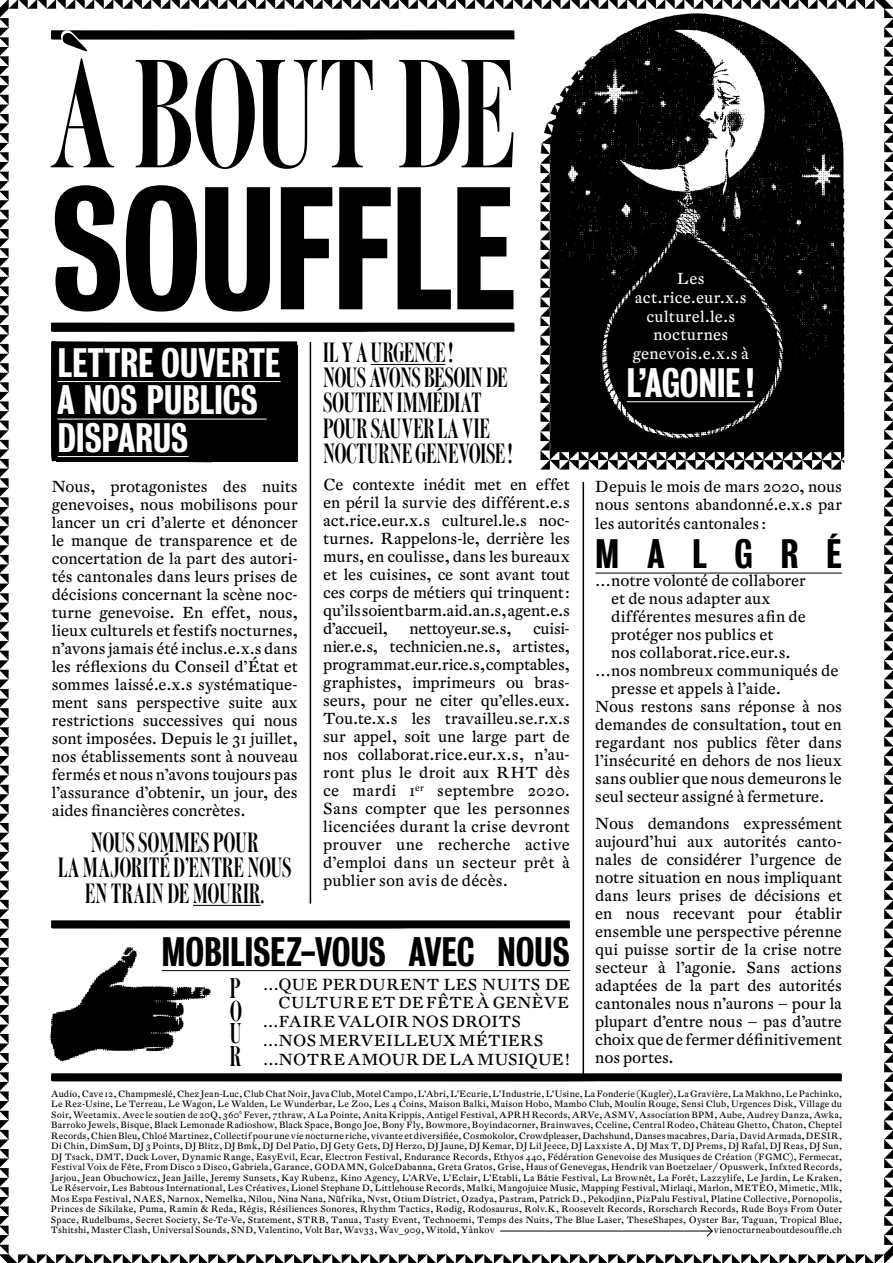
<style>
.page{position:relative;width:893px;height:1263px;background:#fff}
.page>*{position:absolute;margin:0;border:0;box-sizing:border-box;transform-origin:0 0}
.t1{font:37.5px/37.5px "Bureau Grotesque Three Five";letter-spacing:-.01em;color:#fff}
.t2{font:37.5px "Bureau Grotesque Three Five";letter-spacing:-.005em;color:#000}
.t3{font:condensed 26.1px/22.5px "Romantica";color:#000;text-align:justify}
.t4{font:condensed 25.35px/25.3px "Romantica";letter-spacing:.005em;color:#000;text-align:center}
.t5{font:condensed 25.35px/25.3px "Romantica";letter-spacing:-.02em;color:#000}
.t6{font:15.75px/18px "DTL Fleischmann ST";color:#000;text-align:justify}
.t7{font:15.75px/18.8px "DTL Fleischmann ST";letter-spacing:.015em;color:#fff;text-align:center}
.t8{font:15.75px "DTL Fleischmann ST";letter-spacing:-.025em;color:#000}
.t9{font:9px/10.5px "DTL Fleischmann ST";letter-spacing:.015em;color:#000;text-align:justify}
</style>
<div class="page">
<img style="left:0;top:0;width:893px;height:1263px">
<hr style="left:193px;top:905px;width:68px;height:1px;background:#000">
<hr style="left:371px;top:364px;width:74px;height:1px;background:#000">
<hr style="left:595px;top:573px;width:247px;height:1px;background:#000">
<hr style="left:627px;top:401px;width:128px;height:1px;background:#fff">
<hr style="left:310px;top:342px;width:1px;height:562px;background:#000">
<hr style="left:583px;top:482px;width:1px;height:592px;background:#000">
<svg style="left:51px;top:1073px;width:791px;height:8px;background:#0a0a0a"></svg>
<svg style="left:51px;top:323px;width:464px;height:9px;background:#050505"></svg>
<div style="left:51px;top:341px;width:247px;height:121px;background:#000"></div>
<hr style="left:58px;top:381px;width:223px;height:1px;background:#fff">
<hr style="left:58px;top:419px;width:209px;height:1px;background:#fff">
<hr style="left:58px;top:456px;width:130px;height:1px;background:#fff">
<svg style="left:48px;top:29px;width:466px;height:139px"></svg>
<svg style="left:52px;top:182px;width:462px;height:129px"></svg>
<svg style="left:51px;top:33px;width:462px;height:136px"></svg>
<svg style="left:55px;top:185px;width:458px;height:126px;fill:#000"></svg>
<hr style="left:162px;top:970px;width:408px;height:1px;background:#000">
<svg style="left:51px;top:920px;width:519px;height:8px;background:#0d0d0d"></svg>
<div style="left:202px;top:1046px;width:18px;height:25px;background:#fff"></div>
<hr style="left:500px;top:1231px;width:212px;height:1px;background:#000">
<svg style="left:706px;top:1225px;width:7px;height:12px"></svg>
<h1 class="t1" style="left:58px;top:344px;width:216px">LETTREOUVERTE<br>ANO</h1>
<h1 class="t1" style="left:58px;top:381px;width:202px;text-indent:63px">S PUBLICS<br>DISPARUS</h1>
<p class="t6" style="left:52px;top:477px;width:247px">Nous, protagonistes des nuits genevoises, nous mobilisons pour lancer un cri d’alerte et dénoncer le manque de transparence et de concertation de la part des autori&shy;tés cantonales dans leurs prises de décisions concernant la scène noc&shy;turne genevoise. En effet, nous, lieux culturels et festifs nocturnes, n’avons jamais été inclus.e.x.s dans les réflexions du Conseil d’État et sommes laissé.e.x.s systématique&shy;ment sans perspective suite aux restrictions successives qui nous sont imposées. Depuis le 31 juillet, nos établissements sont à nouveau fermés et nous n’avons toujours pas l’assurance d’obtenir, un jour, des aides financières concrètes.</p>
<h3 class="t4" style="left:58px;top:830px;width:235px">NOUS SOMMES POUR<br>LA MAJORITÉ D’ENTRE NOUS<br>EN TRAIN DE MOURIR.</h3>
<h3 class="t5" style="left:323px;top:340px;width:175px">IL Y AURGENCE!<br>NOUS AVONS BESOIN DE<br>SOUTIE</h3>
<h3 class="t4" style="left:382px;top:391px;width:27px">N IMMÉDIAT</h3>
<h3 class="t4" style="left:323px;top:416px;width:160px;text-align:right">SAUVER LA VIE<br>NOCTURNE GENEVOISE</h3>
<h3 class="t4" style="left:323px;top:416px;width:13px">POUR</h3>
<h3 class="t4" style="left:508px;top:441px;width:6px">!</h3>
<p class="t6" style="left:323px;top:475px;width:248px">Ce contexte inédit met en effet en péril la survie des différent.e.s act.rice.eur.x.s culturel.le.s noc&shy;turnes. Rappelons-le, derrière les murs, en coulisse, dans les bureaux et les cuisines, ce sont avant tout ces corps de métiers qui trinquent: qu’ils soient barm.aid.an.s, agent.e.s d’accueil,</p>
<p class="t6" style="left:323px;top:619px;width:248px;text-indent:210px">cuisi&shy;nier.e.s, technicien.ne.s, artistes, programmat.eur.rice.s, comptables, graphistes, imprimeurs ou bras&shy;seurs, pour ne citer qu’elles.eux.<br>Tou.te.x.s les travailleu.se.r.x.s sur appel, soit une large part de nos collaborat.rice.eur.x.s, n’au&shy;ront plus le droit aux RHT dès ce mardi 1<sup>er</sup> septembre 2020.<br>Sans compter que les personnes licenciées durant la crise devront prouver une recherche active d’emploi dans un secteur prêt à publier son avis de décès.</p>
<p class="t8" style="left:410px;top:618px;width:103px">nettoyeur.se.s,</p>
<h1 class="t2" style="left:162px;top:930px;width:410px">MOBILISEZ-VOUS AVEC NOUS</h1>
<h2 class="t3" style="left:230px;top:977px;width:13px">P O U R</h2>
<p class="t6" style="left:263px;top:975px;width:84px">…que perd</p>
<p class="t6" style="left:372px;top:975px;width:29px">urent</p>
<p class="t6" style="left:444px;top:975px;width:12px">les</p>
<p class="t6" style="left:482px;top:975px;width:77px">nuits de</p>
<p class="t6" style="left:278px;top:994px;width:289px">culture et de fête à genève</p>
<p class="t6" style="left:263px;top:1012px;width:248px">…faire valoir nos droits</p>
<p class="t6" style="left:263px;top:1031px;width:143px">…nos merveille</p>
<p class="t6" style="left:429px;top:1031px;width:92px">ux métiers</p>
<p class="t6" style="left:263px;top:1050px;width:58px">…notre</p>
<p class="t6" style="left:348px;top:1050px;width:224px">amour de la musique !</p>
<p class="t7" style="left:633px;top:269px;width:118px">Les act.rice.eur.x.s culturel.le.s nocturnes genevois.e.x.s à</p>
<h1 class="t1" style="left:627px;top:364px;width:130px">L’AGONIE !</h1>
<p class="t6" style="left:595px;top:477px;width:248px">Depuis le mois de mars 2020, nous nous sentons abandonné.e.x.s par</p>
<p class="t6" style="left:595px;top:514px;width:172px">les autorités cantonales:</p>
<h1 class="t2" style="left:595px;top:532px;width:248px">MALGRÉ</h1>
<p class="t6" style="left:595px;top:571px;width:212px">…notre volonté de collaborer</p>
<p class="t6" style="left:611px;top:589px;width:161px">et de nous adapter aux</p>
<p class="t6" style="left:611px;top:607px;width:196px">différentes mesures afin de</p>
<p class="t6" style="left:611px;top:625px;width:164px">protéger nos publics et</p>
<p class="t6" style="left:611px;top:643px;width:181px">nos collaborat.rice.eur.s.</p>
<p class="t6" style="left:595px;top:661px;width:245px">…nos nombreux communiqués de</p>
<p class="t6" style="left:611px;top:679px;width:171px">presse et appels à l’aide.</p>
<p class="t6" style="left:595px;top:697px;width:248px">Nous restons sans réponse à nos</p>
<p class="t6" style="left:595px;top:715px;width:248px">demandes de consultation, tout en</p>
<p class="t6" style="left:595px;top:733px;width:248px">regardant nos publics fêter dans</p>
<p class="t6" style="left:595px;top:751px;width:248px">l’insécurité en dehors de nos lieux</p>
<p class="t6" style="left:595px;top:769px;width:248px">sans oublier que nous demeurons le</p>
<p class="t6" style="left:595px;top:787px;width:230px">seul secteur assigné à fermeture.</p>
<p class="t6" style="left:595px;top:814px;width:248px">Nous demandons expressément aujourd’hui aux autorités canto&shy;nales de considérer l’urgence de notre situation en nous impliquant dans leurs prises de décisions et en nous recevant pour établir ensemble une perspective pérenne qui puisse sortir de la crise notre secteur à l’agonie. Sans actions adaptées de la part des autorités cantonales nous n’aurons – pour la plupart d’entre nous – pas d’autre choix que de fermer définitivement nos portes.</p>
<p class="t9" style="left:51px;top:1088px;width:792px">Audio, Cave 12, Champmeslé, Chez Jean-Luc, Club Chat Noir, Java Club, Motel Campo, L’Abri, L’Ecurie, L’Industrie, L’Usine, La Fonderie (Kugler), La Gravière, La Makhno, Le Pachinko, Le Rez-Usine, Le Terreau, Le Wagon, Le Walden, Le Wunderbar, Le Zoo, Les 4 Coins, Maison Balki, Maison Hobo, Mambo Club, Moulin Rouge, Sensi Club, Urgences Disk, Village du Soir, Weetamix. Avec le soutien de 20Q, 360° Fever, 7thraw, A La Pointe, Anita Krippis, Antigel Festival, AP RH Records, ARVe, ASMV, Association BPM , Aube, Audrey Danza, Awka, Barroko Jewels, Bisque, Black Lemonade Radioshow, Black Space, Bongo Joe, Bony Fly, Bowmore, Boyindacorner, Brainwaves, Cceline, Central Rodeo, Château Ghetto, Chaton, Cheptel Records, Chien Bleu, Chloé Martinez, Collectif pour une vie nocturne riche, vivante et diversifiée, Cosmokolor, Crowdpleaser, Dachshund, Danses macabres, Daria, David Armada, DESIR, Di Chin, DimSum, DJ 3 Points, DJ Blitz, DJ Bmk, DJ Del Patio, DJ Gety Gets, DJ Herzo, DJ Jaune, DJ Kemar, DJ Lil Jeece, DJ Laxxiste A, DJ Max T, DJ Prems, DJ Rafal, DJ Reas, DJ Sun, DJ Tsack, DMT, Duck Lover, Dynamic Range, EasyEvil, Ecar, Electron Festival, Endurance Records, Ethyos 440, Fédération Genevoise des Musiques de Création (FGM</p>
<p class="t9" style="left:51px;top:1151px;width:792px;text-indent:731px">C), Fermecat, Festival Voix de Fête, From Disco 2 Disco, Gabriela, Garance, GO DAM N, GolceDabanna, Greta Gratos, Grise, Haus of Genevegas, Hendrik van Boetzelaer/ O puswerk, Infxted Records, Jarjou, Jean Obuchowicz, Jean Jaille, Jeremy Sunsets, Kay Rubenz, Kino Agency, L’ARVe, L’Eclair, L’Etabli, La Bâtie Festival, La Brownêt, La Forêt, Lazzylife, Le Jardin, Le Kraken, Le Réservoir, Les Babtous International, Les Créatives, Lionel Stephane D, Littlehouse Records, Malki, Mangojuice Music, Mapping Festival, Mirlaqi, Marlon, METEO, Mimetic, Mlk, Mos Espa Festival, NAES, Narnox, Nemelka, Nilou, Nina Nana, Nüfrika, Nvst, Otium District, Ozadya, Pastram, Patrick D., Pekodjinn, PizPalu Festival, Platine Collective, Pornopolis, Princes de Sikilake, Puma, Ramin &amp; Reda, Régis, Résiliences Sonores, Rhythm Tactics, Rødig, Rodosaurus, Rolv.K, Roosevelt Records, Rorscharch Records, Rude Boys From O uter Space, Rudelbums, Secret Society, Se-Te-Ve, Statement, STRB, Tanua, Tasty Event, Technoemi, Temps des Nuits, The Blue Laser, TheseShapes, O yster Bar, Taguan, Tropical Blue, Tshitshi, Master Clash, Universal Sounds, SND, Valentino, Volt Bar, Wav33, Wav_909, Witold, Yànkov</p>
<p class="t9" style="left:714px;top:1225px;width:130px">vienocturneaboutdesouffle.ch</p>
</div>
